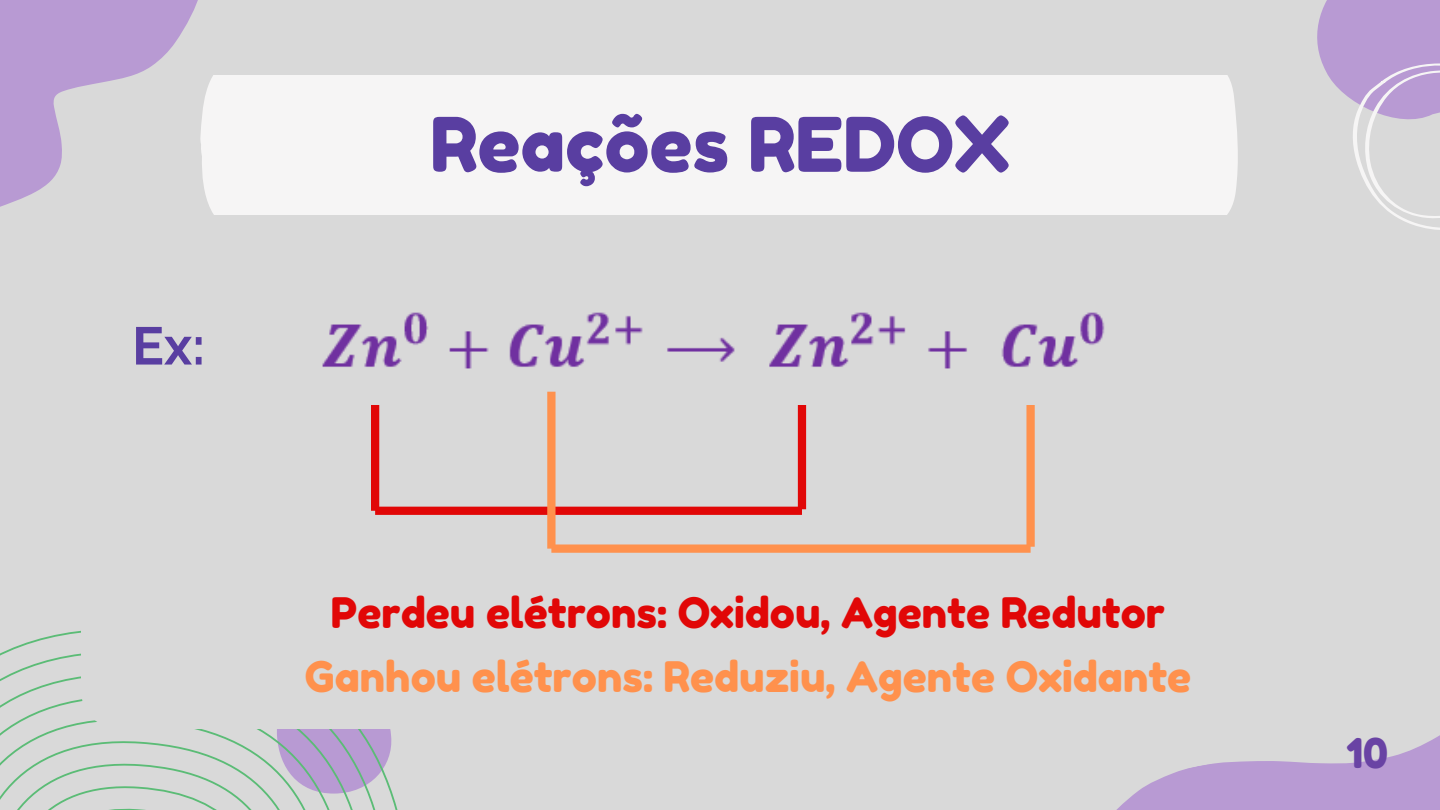
<style>
.page{position:relative;width:1440px;height:810px;background:#d9d9d9}
.page>*{position:absolute;margin:0;border:0;box-sizing:border-box;transform-origin:0 0}
.t1{font:75px "Fredoka One";color:#593ea1}
.t2{font:700 53px "Raleway";color:#593ea1}
.t3{font:42px "Fredoka One";color:#ff914d}
.t4{font:42px "Fredoka One";color:#e10707}
.t5{font:41px "Fredoka One";color:#6943a4}
</style>
<div class="page">
<div style="left:203px;top:75px;width:1035px;height:139px;background:#f6f5f5"></div>
<svg style="left:0;top:677px;width:394px;height:133px"></svg>
<svg style="left:81px;top:391px;width:726px;height:338px"></svg>
<svg style="left:1317px;top:0;width:123px;height:230px"></svg>
<svg style="left:0;top:0;width:203px;height:405px"></svg>
<svg style="left:1116px;top:735px;width:324px;height:75px;fill:#b89ad3"></svg>
<img style="left:322px;top:312px;width:783px;height:57px">
<div style="left:375px;top:507px;width:427px;height:8px;background:#e10707"></div>
<div style="left:798px;top:405px;width:8px;height:104px;background:#e10707"></div>
<div style="left:371px;top:405px;width:8px;height:106px;background:#e10707"></div>
<div style="left:547px;top:392px;width:9px;height:157px;background:#ff914d"></div>
<div style="left:551px;top:544px;width:480px;height:9px;background:#ff914d"></div>
<div style="left:1026px;top:405px;width:9px;height:142px;background:#ff914d"></div>
<p class="t2" style="left:132px;top:315px;width:75px">Ex:</p>
<p class="t1" style="left:430px;top:99px;width:581px">Reações REDOX</p>
<h1 class="t4" style="left:331px;top:587px;width:836px">Perdeu elétrons: Oxidou, Agente Redutor</h1>
<h2 class="t3" style="left:305px;top:651px;width:888px">Ganhou elétrons: Reduziu, Agente Oxidante</h2>
<p class="t5" style="left:1347px;top:728px;width:43px">10</p>
</div>
